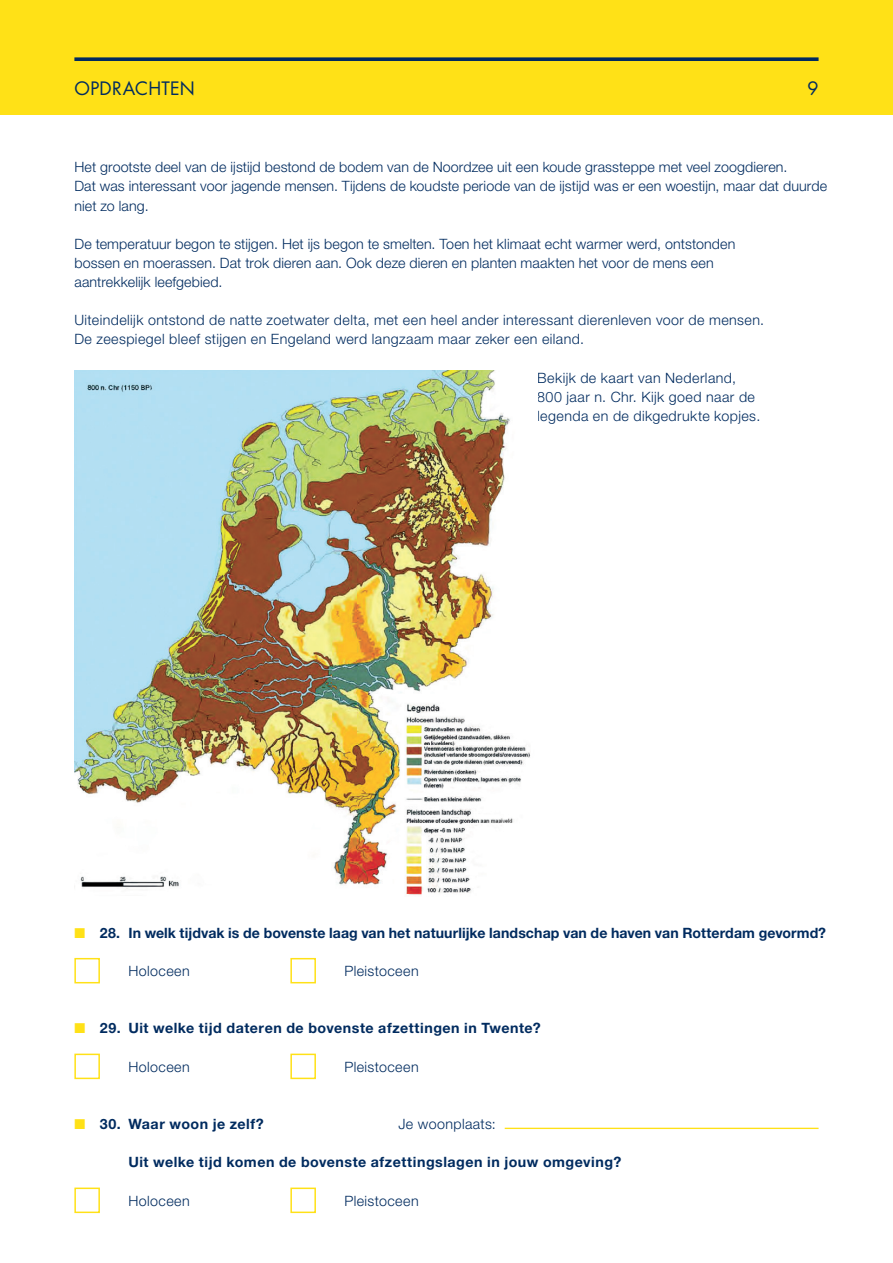
<style>
.page{position:relative;width:893px;height:1263px;background:#fff}
.page>*{position:absolute;margin:0;border:0;box-sizing:border-box;transform-origin:0 0}
.t1{font:18px "Futura Std";letter-spacing:.015em;color:#002b5f}
.t2{font:300 14.25px/19.2px "Helvetica Neue LT Std";letter-spacing:.015em;color:#002b5f}
.t3{font:700 14.25px "Helvetica Neue LT Std";letter-spacing:.025em;color:#002b5f}
.t4{font:700 14.25px "Helvetica Neue LT Std";letter-spacing:.005em;color:#002b5f}
.s1{color:#ffe117}
</style>
<div class="page">
<div style="left:0;top:0;width:893px;height:115px;background:#ffe117"></div>
<svg style="left:74px;top:57px;width:745px;height:4px;background:#1a3d57"></svg>
<div style="left:74px;top:958px;width:26px;height:25px;border:2px solid #ffe117"></div>
<div style="left:290px;top:958px;width:26px;height:25px;border:2px solid #ffe117"></div>
<div style="left:74px;top:1053px;width:26px;height:26px;border:2px solid #ffe117"></div>
<div style="left:290px;top:1053px;width:26px;height:26px;border:2px solid #ffe117"></div>
<hr style="left:505px;top:1128px;width:314px;height:1px;background:#ffe117">
<div style="left:74px;top:1187px;width:26px;height:26px;border:2px solid #ffe117"></div>
<div style="left:290px;top:1187px;width:26px;height:26px;border:2px solid #ffe117"></div>
<img style="left:74px;top:370px;width:456px;height:525px">
<p class="t1" style="left:74px;top:77px;width:122px">OPDRACHTEN</p>
<p class="t1" style="left:807px;top:77px;width:13px">9</p>
<p class="t2" style="left:74px;top:157px;width:754px">Het grootste deel van de ijstijd bestond de bodem van de Noordzee uit een koude grassteppe met veel zoogdieren.<br>Dat was interessant voor jagende mensen. Tijdens de koudste periode van de ijstijd was er een woestijn, maar dat duurde niet zo lang.</p>
<p class="t2" style="left:74px;top:234px;width:662px">De temperatuur begon te stijgen. Het ijs begon te smelten. Toen het klimaat echt warmer werd, ontstonden bossen en moerassen. Dat trok dieren aan. Ook deze dieren en planten maakten het voor de mens een aantrekkelijk leefgebied.</p>
<p class="t2" style="left:74px;top:310px;width:691px">Uiteindelijk ontstond de natte zoetwater delta, met een heel ander interessant dierenleven voor de mensen.<br>De zeespiegel bleef stijgen en Engeland werd langzaam maar zeker een eiland.</p>
<p class="t2" style="left:537px;top:368px;width:225px">Bekijk de kaart van Nederland,<br>800 jaar n. Chr. Kijk goed naar de legenda en de dikgedrukte kopjes.</p>
<p class="t4" style="left:74px;top:924px;width:753px"><span class="s1">■</span> 28. In welk tijdvak is de bovenste laag van het natuurlijke landschap van de haven van Rotterdam gevormd?</p>
<p class="t2" style="left:128px;top:961px;width:63px">Holoceen</p>
<p class="t2" style="left:344px;top:961px;width:76px">Pleistoceen</p>
<p class="t3" style="left:74px;top:1019px;width:468px"><span class="s1">■</span> 29. Uit welke tijd dateren de bovenste afzettingen in Twente?</p>
<p class="t2" style="left:128px;top:1057px;width:63px">Holoceen</p>
<p class="t2" style="left:344px;top:1057px;width:76px">Pleistoceen</p>
<p class="t3" style="left:74px;top:1115px;width:191px"><span class="s1">■</span> 30. Waar woon je zelf?</p>
<p class="t2" style="left:398px;top:1114px;width:99px">Je woonplaats:</p>
<p class="t3" style="left:128px;top:1153px;width:494px">Uit welke tijd komen de bovenste afzettingslagen in jouw omgeving?</p>
<p class="t2" style="left:128px;top:1190px;width:63px">Holoceen</p>
<p class="t2" style="left:344px;top:1190px;width:76px">Pleistoceen</p>
</div>
